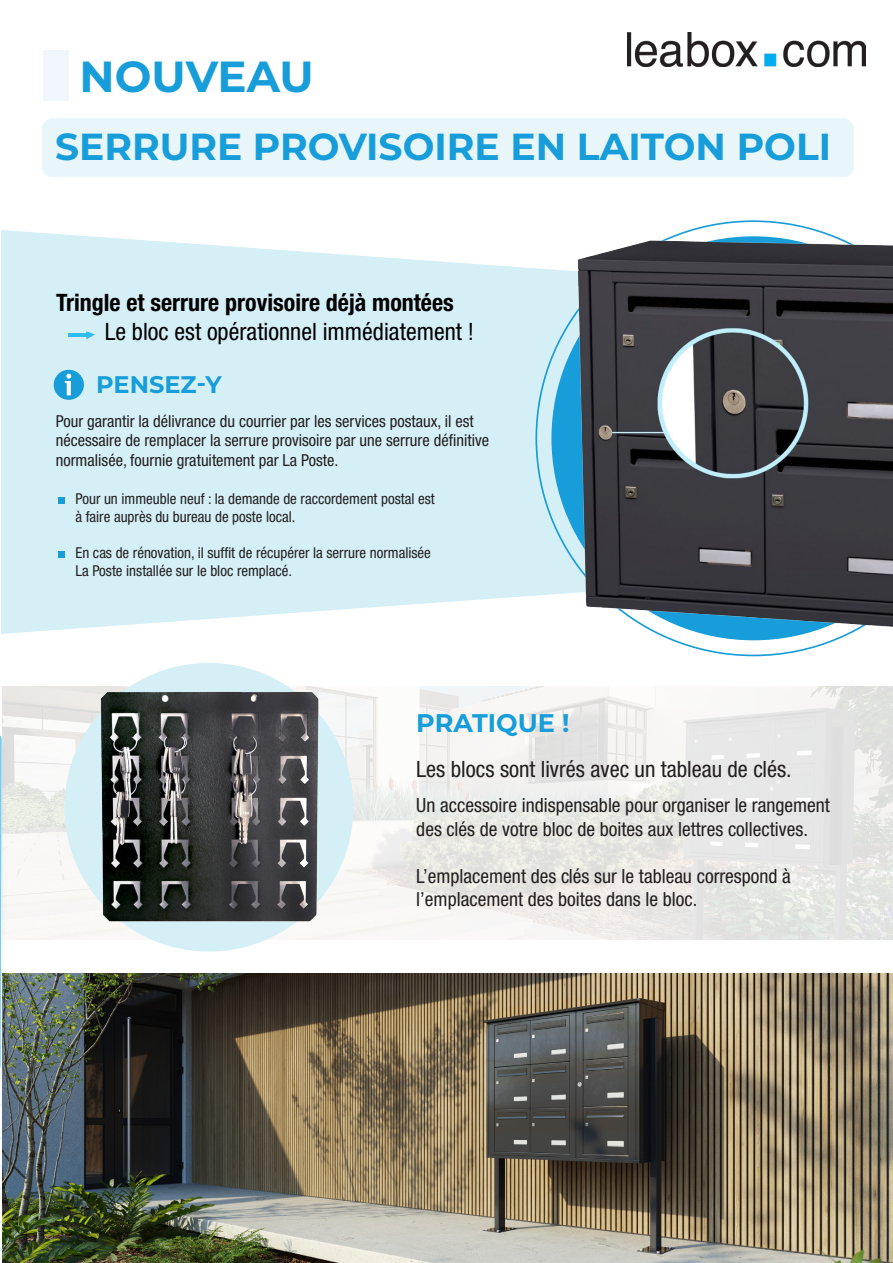
<style>
.page{position:relative;width:893px;height:1263px;background:#fff}
.page>*{position:absolute;margin:0;border:0;box-sizing:border-box;transform-origin:0 0}
.t1{font:700 43.5px "Montserrat";color:#179dd9}
.t2{font:700 37.65px "Montserrat";color:#179dd9}
.t3{font:700 25.5px "Montserrat";color:#179dd9}
.t4{font:700 condensed 24px "Helvetica Neue LT Std";color:#000001}
.t5{font:condensed 24px "Helvetica Neue LT Std";color:#000001}
.t6{font:700 24px "Montserrat";color:#179dd9}
.t7{font:condensed 22.5px "Helvetica Neue LT Std";color:#231f20}
.t8{font:condensed 19.5px/23.4px "Helvetica Neue LT Std";color:#231f20}
.t9{font:condensed 16.5px/19.8px "Helvetica Neue LT Std";color:#231f20}
.t10{font:condensed 15px "Helvetica Neue LT Std";color:#231f20}
</style>
<div class="page">
<div style="left:0;top:1089px;width:11px;height:174px;background:#231f20;opacity:.2"></div>
<img style="left:0;top:1108px;width:2px;height:154px">
<div style="left:0;top:737px;width:10px;height:349px;background:#231f20;opacity:.14"></div>
<svg style="left:0;top:735px;width:2px;height:373px"></svg>
<svg style="left:1px;top:230px;width:534px;height:404px;background:#d8f0f7"></svg>
<svg style="left:535px;top:220px;width:306px;height:436px"></svg>
<img style="left:3px;top:686px;width:890px;height:253px">
<img style="left:628px;top:32px;width:237px;height:34px">
<img style="left:3px;top:974px;width:890px;height:288px">
<div style="left:42px;top:118px;width:812px;height:59px;background:#e8f6fa;border-radius:10px"></div>
<img style="left:569px;top:232px;width:324px;height:406px">
<div style="left:65px;top:663px;width:288px;height:289px;background:#d5eff7;border-radius:50%"></div>
<img style="left:94px;top:685px;width:230px;height:245px">
<div style="left:54px;top:370px;width:30px;height:30px;background:#179dd9;border-radius:50%"></div>
<svg style="left:67px;top:381px;width:4px;height:14px"></svg>
<svg style="left:65px;top:374px;width:6px;height:9px"></svg>
<div style="left:43px;top:50px;width:25px;height:51px;background:#f1f6fc"></div>
<hr style="left:68px;top:334px;width:19px;height:3px;background:#2dbeef">
<svg style="left:86px;top:331px;width:9px;height:8px"></svg>
<div style="left:58px;top:497px;width:7px;height:7px;background:#179dd9"></div>
<div style="left:58px;top:552px;width:7px;height:6px;background:#179dd9"></div>
<p class="t1" style="left:80px;top:45px;width:236px">NOUVEAU</p>
<p class="t2" style="left:55px;top:120px;width:778px">SERRURE PROVISOIRE EN LAITON POLI</p>
<p class="t4" style="left:56px;top:288px;width:399px">Tringle et serrure provisoire déjà montées</p>
<p class="t5" style="left:105px;top:318px;width:371px">Le bloc est opérationnel immédiatement !</p>
<p class="t6" style="left:96px;top:367px;width:127px">PENSEZ-Y</p>
<p class="t9" style="left:56px;top:411px;width:435px">Pour garantir la délivrance du courrier par les services postaux, il est nécessaire de remplacer la serrure provisoire par une serrure définitive normalisée, fournie gratuitement par La Poste.</p>
<p class="t10" style="left:75px;top:490px;width:361px">Pour un immeuble neuf : la demande de raccordement postal est</p>
<p class="t10" style="left:75px;top:508px;width:222px">à faire auprès du bureau de poste local.</p>
<p class="t10" style="left:75px;top:544px;width:357px">En cas de rénovation, il suffit de récupérer la serrure normalisée</p>
<p class="t10" style="left:75px;top:562px;width:218px">La Poste installée sur le bloc remplacé.</p>
<p class="t3" style="left:416px;top:705px;width:155px">PRATIQUE !</p>
<p class="t7" style="left:416px;top:756px;width:377px">Les blocs sont livrés avec un tableau de clés.</p>
<p class="t8" style="left:416px;top:794px;width:415px">Un accessoire indispensable pour organiser le rangement</p>
<p class="t8" style="left:416px;top:817px;width:393px">des clés de votre bloc de boites aux lettres collectives.</p>
<p class="t8" style="left:416px;top:864px;width:376px">L’emplacement des clés sur le tableau correspond à l’emplacement des boites dans le bloc.</p>
</div>
